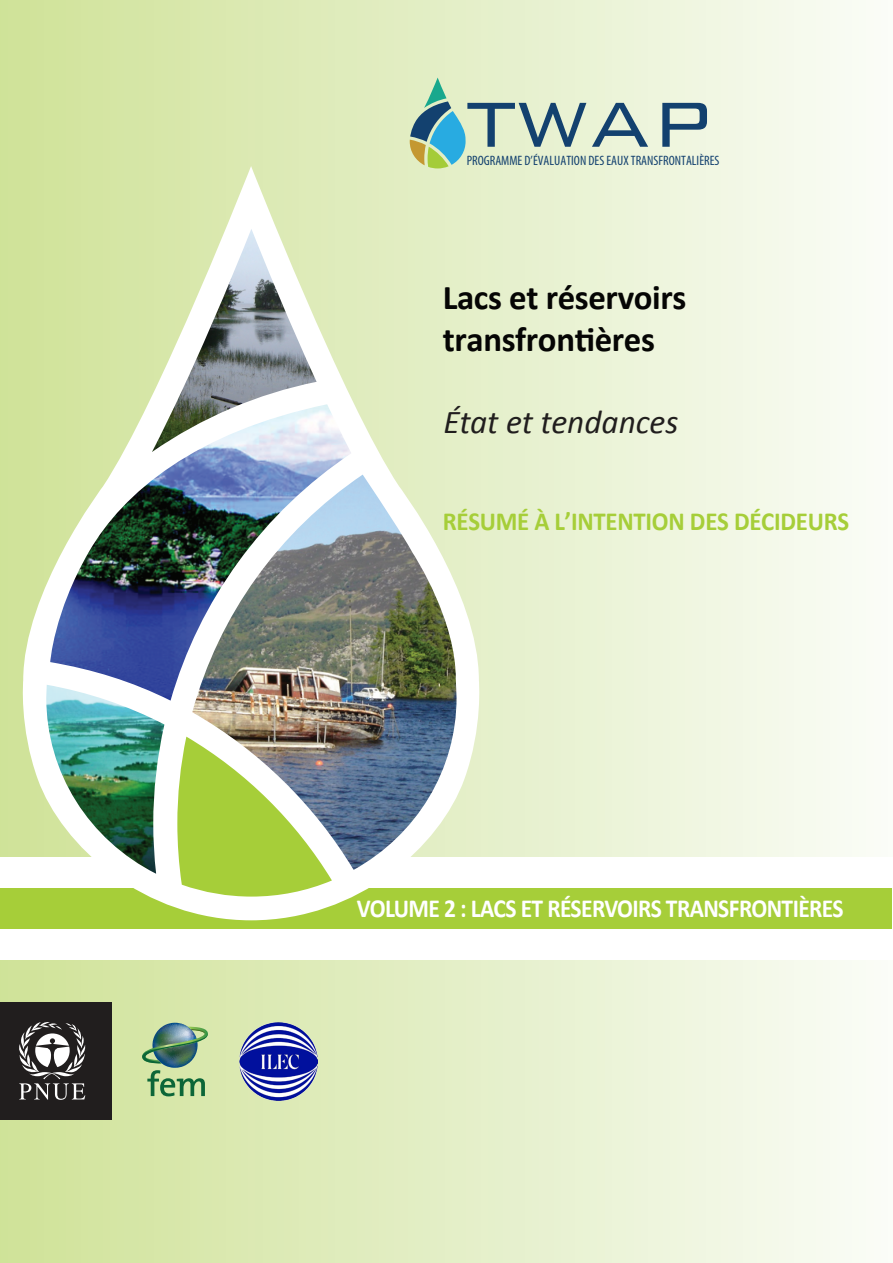
<style>
.page{position:relative;width:893px;height:1263px;background:#fff}
.page>*{position:absolute;margin:0;border:0;box-sizing:border-box;transform-origin:0 0}
.t1{font:300 85.05px "Bank Gothic";color:#13416f}
.t2{font:700 34.8px/41.8px "Calibri";letter-spacing:-.01em;color:#050504}
.t3{font:italic 33.45px "Calibri";color:#211e1e}
.t4{font:700 26.1px "Calibri";letter-spacing:-.025em;color:#fff;scale:.9 1}
.t5{font:700 26.1px "Calibri";letter-spacing:-.01em;color:#a6ce39;scale:.95 1}
.t6{font:condensed 13.65px "Myriad Pro";color:#13416f}
</style>
<div class="page">
<div style="left:0;top:0;width:893px;height:857px;background:linear-gradient(to right,#cfe298,#f9fcf6)"></div>
<div style="left:0;top:960px;width:893px;height:303px;background:linear-gradient(to right,#cfe298,#f9fcf6)"></div>
<div style="left:0;top:888px;width:892px;height:41px;background:#a6ce39"></div>
<svg style="left:19px;top:166px;width:464px;height:752px"></svg>
<svg style="left:177px;top:737px;width:155px;height:159px"></svg>
<img style="left:50px;top:404px;width:301px;height:297px">
<img style="left:46px;top:685px;width:118px;height:132px">
<svg style="left:0;top:817px;width:287px;height:201px"></svg>
<img style="left:152px;top:229px;width:165px;height:223px">
<img style="left:192px;top:475px;width:265px;height:395px">
<div style="left:0;top:1002px;width:111px;height:117px;background:#211e1e"></div>
<svg style="left:19px;top:1022px;width:67px;height:78px"></svg>
<svg style="left:410px;top:78px;width:56px;height:90px;background:#8bbcad"></svg>
<img style="left:239px;top:1023px;width:79px;height:78px">
<svg style="left:131px;top:1023px;width:77px;height:112px;background:#acc796"></svg>
<h1 class="t1" style="left:466px;top:59px;width:249px">TWAP</h1>
<p class="t6" style="left:467px;top:152px;width:254px">PROGRAMME D’ÉVALUATION DES EAUX TRANSFRONTALIÈRES</p>
<h2 class="t2" style="left:443px;top:276px;width:245px">Lacs et réservoirs transfrontières</h2>
<h3 class="t3" style="left:444px;top:399px;width:236px">État et tendances</h3>
<h3 class="t5" style="left:443px;top:505px;width:429px">RÉSUMÉ À L’INTENTION DES DÉCIDEURS</h3>
<h3 class="t4" style="left:357px;top:892px;width:542px">VOLUME 2 : LACS ET RÉSERVOIRS TRANSFRONTIÈRES</h3>
</div>
